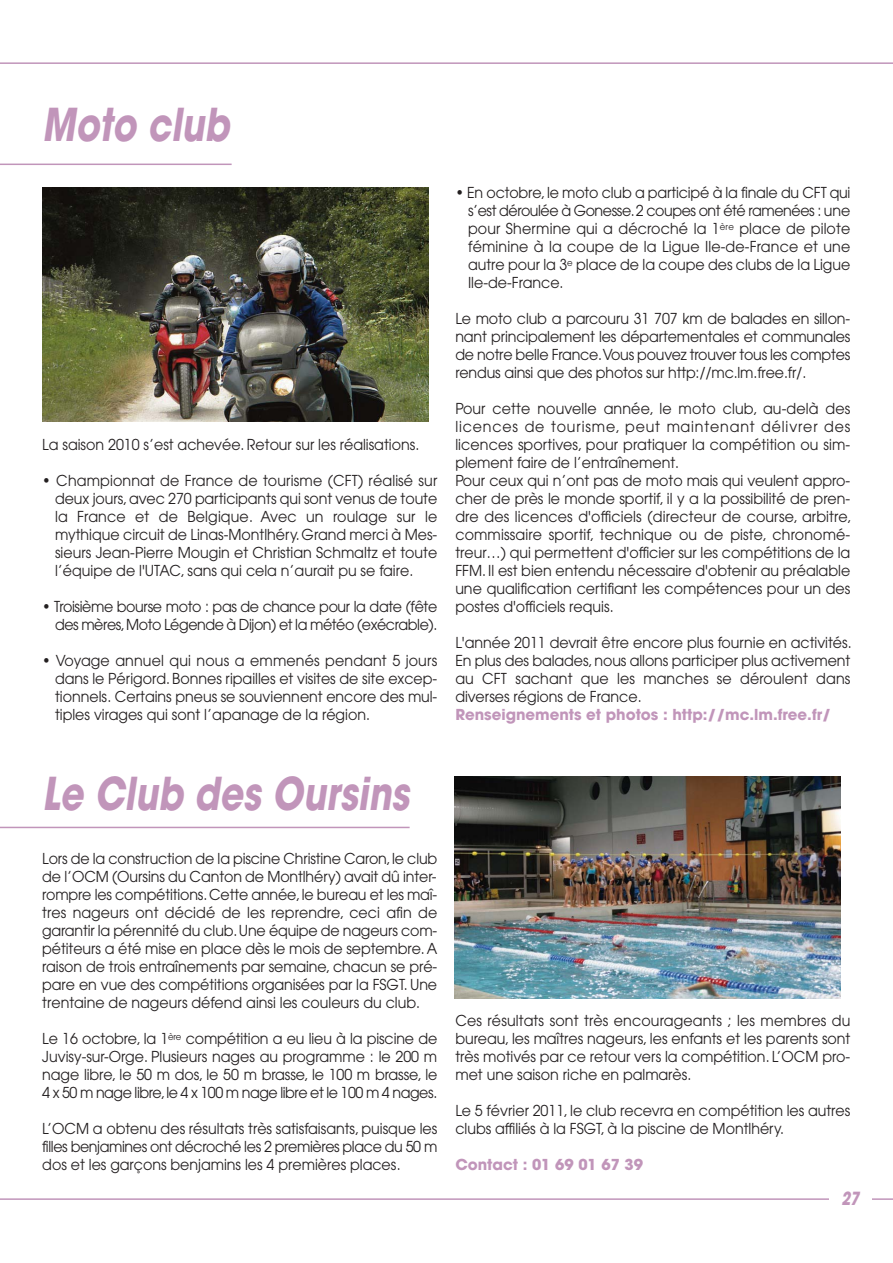
<style>
.page{position:relative;width:893px;height:1263px;background:#fff}
.page>*{position:absolute;margin:0;border:0;box-sizing:border-box;transform-origin:0 0}
.t1{font:italic 700 45px "Avant Garde";color:#c195ba;scale:.8 1}
.t2{font:italic 700 18px "Avant Garde";color:#c195ba;scale:.8 1}
.t3{font:15px/18px "Avant Garde";color:#231f20;text-align:justify;scale:.95 1}
.t4{font:15px/18px "Avant Garde";letter-spacing:-.03em;color:#231f20;text-align:right;scale:.95 1}
.t5{font:700 15px "Avant Garde";color:#c195ba}
</style>
<div class="page">
<hr style="left:0;top:62px;width:892px;height:2px;background:#c195ba">
<hr style="left:0;top:164px;width:232px;height:1px;background:#c195ba">
<img style="left:42px;top:187px;width:386px;height:234px">
<hr style="left:0;top:1198px;width:892px;height:2px;background:#c195ba">
<div style="left:829px;top:1178px;width:42px;height:43px;background:#fff"></div>
<hr style="left:0;top:827px;width:410px;height:1px;background:#c195ba">
<img style="left:454px;top:776px;width:386px;height:222px">
<h1 class="t1" style="left:42px;top:108px;width:243px">Moto club</h1>
<p class="t3" style="left:42px;top:437px;width:398px">La saison 2010 s’est achevée. Retour sur les réalisations.</p>
<p class="t3" style="left:55px;top:473px;width:404px;text-indent:-13px">• Championnat de France de tourisme (CFT) réalisé sur deux jours, avec 270 participants qui sont venus de toute la France et de Belgique. Avec un roulage sur le mythique circuit de Linas-Montlhéry. Grand merci à Mes&shy;sieurs Jean-Pierre Mougin et Christian Schmaltz et toute l’équipe de l'UTAC, sans qui cela n’aurait pu se faire.</p>
<p class="t4" style="left:42px;top:599px;width:417px">• Troisième bourse moto : pas de chance pour la date (fête des mères, Moto Légende à Dijon) et la météo (exécrable).</p>
<p class="t3" style="left:55px;top:653px;width:404px;text-indent:-13px">• Voyage annuel qui nous a emmenés pendant 5 jours dans le Périgord. Bonnes ripailles et visites de site excep&shy;tionnels. Certains pneus se souviennent encore des mul&shy;tiples virages qui sont l’apanage de la région.</p>
<p class="t3" style="left:468px;top:185px;width:404px;text-indent:-13px">• En octobre, le moto club a participé à la finale du CFT qui s’est déroulée à Gonesse. 2 coupes ont été ramenées : une pour Shermine qui a décroché la 1<sup>ère</sup> place de pilote féminine à la coupe de la Ligue Ile-de-France et une autre pour la 3<sup>e</sup> place de la coupe des clubs de la Ligue Ile-de-France.</p>
<p class="t3" style="left:455px;top:311px;width:417px">Le moto club a parcouru 31 707 km de balades en sillon&shy;nant principalement les départementales et communales de notre belle France.Vous pouvez trouver tous les comptes rendus ainsi que des photos sur http://mc.lm.free.fr/.</p>
<p class="t3" style="left:455px;top:401px;width:419px;text-align:left">Pour cette nouvelle année, le moto club, au-delà des licences de tourisme, peut maintenant délivrer des licences sportives, pour pratiquer la compétition ou sim&shy;plement faire de l’entraînement.<br>Pour ceux qui n’ont pas de moto mais qui veulent appro&shy;cher de près le monde sportif, il y a la possibilité de pren&shy;dre des licences d'officiels (directeur de course, arbitre, commissaire sportif, technique ou de piste, chronomé&shy;treur…) qui permettent d'officier sur les compétitions de la FFM. Il est bien entendu nécessaire d'obtenir au préalable une qualification certifiant les compétences pour un des postes d'officiels requis.</p>
<p class="t3" style="left:455px;top:635px;width:419px">L'année 2011 devrait être encore plus fournie en activités.<br>En plus des balades, nous allons participer plus activement au CFT sachant que les manches se déroulent dans diverses régions de France.</p>
<p class="t5" style="left:455px;top:709px;width:377px">Renseignements et photos : http://mc.lm.free.fr/</p>
<h1 class="t1" style="left:42px;top:777px;width:468px">Le Club des Oursins</h1>
<p class="t3" style="left:42px;top:851px;width:417px">Lors de la construction de la piscine Christine Caron, le club de l’OCM (Oursins du Canton de Montlhéry) avait dû inter&shy;rompre les compétitions. Cette année, le bureau et les maî&shy;tres nageurs ont décidé de les reprendre, ceci afin de garantir la pérennité du club. Une équipe de nageurs com&shy;pétiteurs a été mise en place dès le mois de septembre. A raison de trois entraînements par semaine, chacun se pré&shy;pare en vue des compétitions organisées par la FSGT. Une trentaine de nageurs défend ainsi les couleurs du club.</p>
<p class="t3" style="left:42px;top:1031px;width:417px">Le 16 octobre, la 1<sup>ère</sup> compétition a eu lieu à la piscine de Juvisy-sur-Orge. Plusieurs nages au programme : le 200 m nage libre, le 50 m dos, le 50 m brasse, le 100 m brasse, le 4 x 50 m nage libre, le 4 x 100 m nage libre et le 100 m 4 nages.</p>
<p class="t3" style="left:42px;top:1121px;width:417px">L’OCM a obtenu des résultats très satisfaisants, puisque les filles benjamines ont décroché les 2 premières place du 50 m dos et les garçons benjamins les 4 premières places.</p>
<p class="t3" style="left:455px;top:1013px;width:417px">Ces résultats sont très encourageants ; les membres du bureau, les maîtres nageurs, les enfants et les parents sont très motivés par ce retour vers la compétition. L’OCM pro&shy;met une saison riche en palmarès.</p>
<p class="t3" style="left:455px;top:1103px;width:417px">Le 5 février 2011, le club recevra en compétition les autres clubs affiliés à la FSGT, à la piscine de Montlhéry.</p>
<p class="t5" style="left:455px;top:1159px;width:189px">Contact : 01 69 01 67 39</p>
<p class="t2" style="left:841px;top:1191px;width:27px">27</p>
</div>
